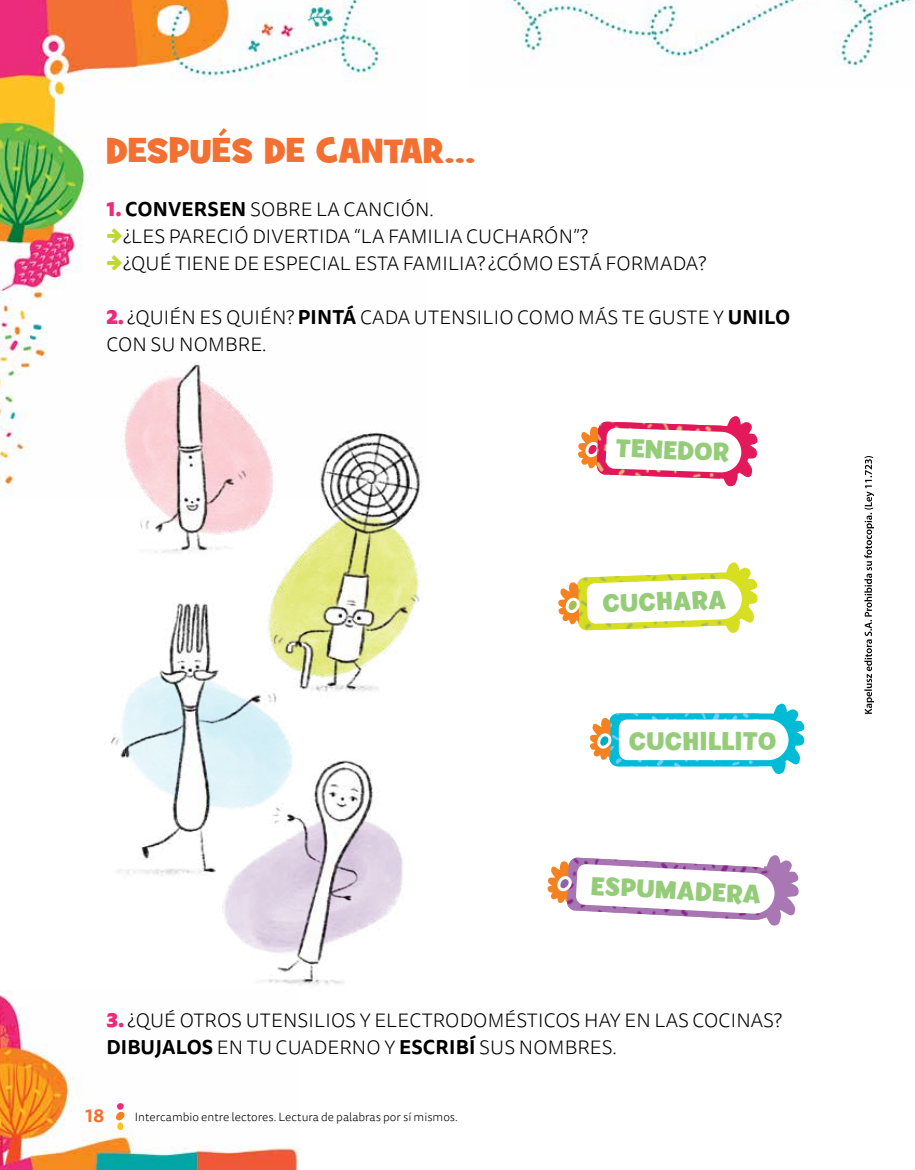
<style>
.page{position:relative;width:915px;height:1170px;background:#fff}
.page>*{position:absolute;margin:0;border:0;box-sizing:border-box;transform-origin:0 0}
.t1{font:34.5px "Grilled Cheese BTN";letter-spacing:.015em;color:#f37032}
.t2{font:700 27px "Billy";letter-spacing:.01em;color:#94cc79}
.t3{font:300 19.5px/27px "Tisa Sans Pro";letter-spacing:.01em;color:#000}
.t4{font:700 18px "Tisa Sans Pro";color:#f37032}
.t5{font:300 12px "Tisa Sans Pro";color:#000}
.s1{font-weight:900;color:#ee2a7b}
.s2{font-weight:700}
.s3{font-weight:900;color:#bfd730}
</style>
<div class="page">
<img style="left:0;top:0;width:381px;height:496px">
<img style="left:505px;top:0;width:407px;height:66px">
<img style="left:0;top:990px;width:299px;height:179px">
<svg style="left:864px;top:456px;width:9px;height:257px"></svg>
<svg style="left:578px;top:416px;width:180px;height:71px"></svg>
<svg style="left:558px;top:562px;width:200px;height:71px"></svg>
<svg style="left:590px;top:703px;width:215px;height:71px"></svg>
<svg style="left:547px;top:855px;width:252px;height:71px"></svg>
<img style="left:45px;top:300px;width:377px;height:702px">
<svg style="left:116px;top:1101px;width:10px;height:29px"></svg>
<h1 class="t1" style="left:107px;top:128px;width:370px">DESPUÉS DE CANTAR…</h1>
<p class="t3" style="left:106px;top:196px;width:329px"><span class="s1">1.</span> <span class="s2">CONVERSEN</span> SOBRE LA CANCIÓN.</p>
<p class="t3" style="left:106px;top:223px;width:483px"><span class="s3">→</span>¿LES PARECIÓ DIVERTIDA “LA FAMILIA CUCHARÓN”?</p>
<p class="t3" style="left:106px;top:250px;width:601px"><span class="s3">→</span>¿QUÉ TIENE DE ESPECIAL ESTA FAMILIA? ¿CÓMO ESTÁ FORMADA?</p>
<p class="t3" style="left:106px;top:304px;width:685px"><span class="s1">2.</span> ¿QUIÉN ES QUIÉN? <span class="s2">PINTÁ</span> CADA UTENSILIO COMO MÁS TE GUSTE Y <span class="s2">UNILO<br></span>CON SU NOMBRE.</p>
<h2 class="t2" style="left:616px;top:432px;width:115px;rotate:2deg">TENEDOR</h2>
<h2 class="t2" style="left:602px;top:588px;width:125px;rotate:-2deg">CUCHARA</h2>
<h2 class="t2" style="left:628px;top:725px;width:149px">CUCHILLITO</h2>
<h2 class="t2" style="left:591px;top:870px;width:171px;rotate:3deg">ESPUMADERA</h2>
<p class="t3" style="left:106px;top:1006px;width:676px"><span class="s1">3.</span> ¿QUÉ OTROS UTENSILIOS Y ELECTRODOMÉSTICOS HAY EN LAS COCINAS?<br><span class="s2">DIBUJALOS</span> EN TU CUADERNO Y <span class="s2">ESCRIBÍ</span> SUS NOMBRES.</p>
<p class="t4" style="left:85px;top:1102px;width:20px">18</p>
<p class="t5" style="left:135px;top:1108px;width:324px">Intercambio entre lectores. Lectura de palabras por sí mismos.</p>
</div>
